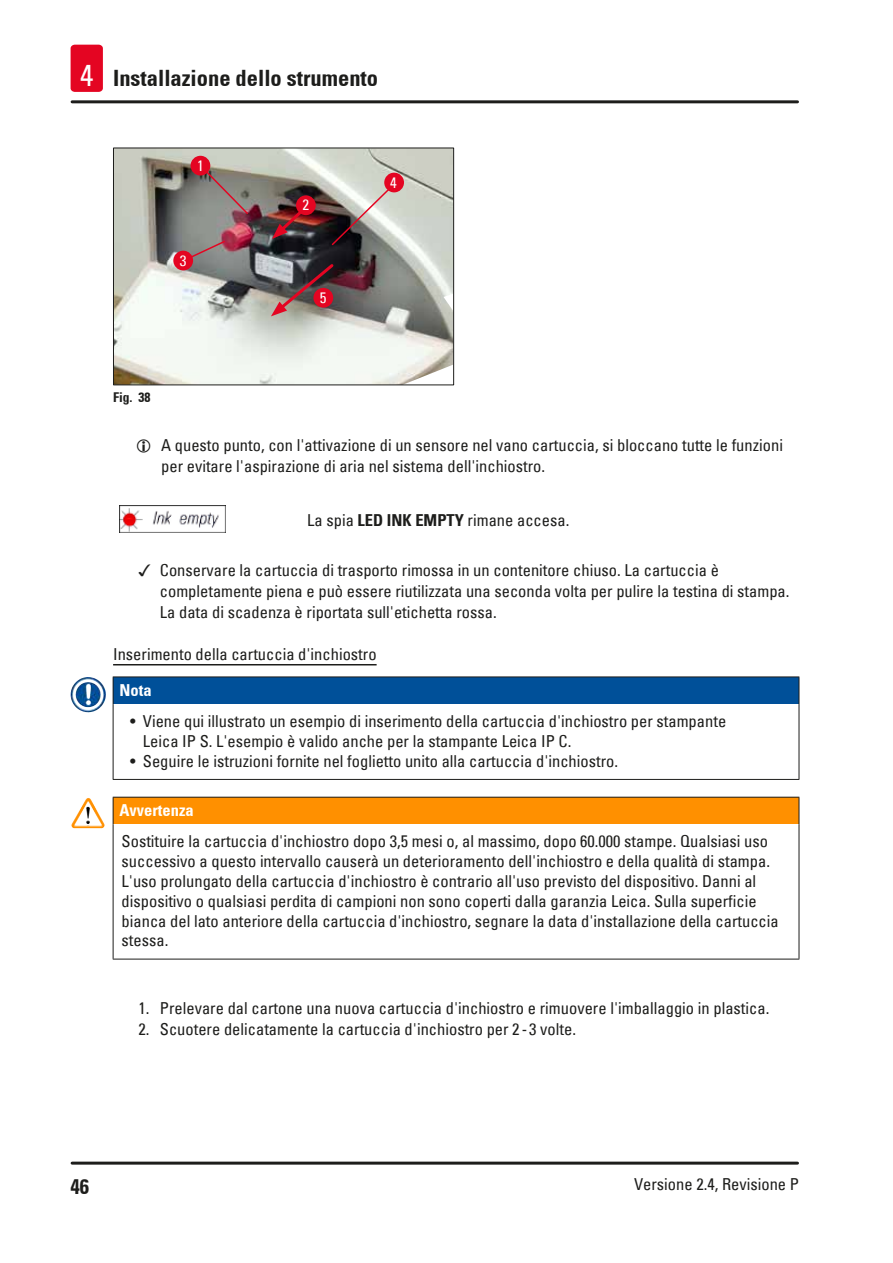
<style>
.page{position:relative;width:893px;height:1263px;background:#fff}
.page>*{position:absolute;margin:0;border:0;box-sizing:border-box;transform-origin:0 0}
.t1{font:700 condensed 22.5px "Univers";color:#1d1d1b}
.t2{font:700 condensed 21px "Univers";color:#1d1d1b}
.Source_of_danger{font:condensed 16.5px/19.8px "Univers";color:#1d1d1b}
.I_Topic{font:condensed 16.5px "Univers";color:#1d1d1b}
.Table_text{font:condensed 16.5px "Univers";color:#1d1d1b}
.Signalword__no_use_a{font:700 condensed 16.5px "Univers";color:#fff}
.t3{font:condensed 15px "Univers";color:#fff}
.t4{font:700 condensed 13.5px "Univers";color:#1d1d1b}
.s1{font-weight:400;font-size:30px;color:#fff}
.s2{font-weight:700}
</style>
<div class="page">
<hr style="left:72px;top:1161px;width:725px;height:3px;background:#1d1d1b">
<hr style="left:72px;top:100px;width:725px;height:3px;background:#1d1d1b">
<div style="left:71px;top:45px;width:32px;height:47px;background:#e40522;border-radius:4px"></div>
<hr style="left:113px;top:664px;width:264px;height:1px;background:#1d1d1b">
<img style="left:115px;top:150px;width:337px;height:233px">
<div style="left:191px;top:156px;width:19px;height:20px;background:#e40522;border-radius:50%"></div>
<div style="left:173px;top:251px;width:20px;height:19px;background:#e40522;border-radius:50%"></div>
<div style="left:296px;top:195px;width:20px;height:20px;background:#e40522;border-radius:50%"></div>
<svg style="left:189px;top:240px;width:37px;height:19px"></svg>
<svg style="left:205px;top:170px;width:44px;height:46px;background:#8c7f7b"></svg>
<svg style="left:330px;top:188px;width:60px;height:59px;background:#938d8a"></svg>
<svg style="left:272px;top:209px;width:32px;height:30px"></svg>
<svg style="left:271px;top:261px;width:65px;height:55px;background:#756162"></svg>
<div style="left:384px;top:173px;width:20px;height:19px;background:#e40522;border-radius:50%"></div>
<div style="left:313px;top:288px;width:20px;height:20px;background:#e40522;border-radius:50%"></div>
<div style="left:113px;top:148px;width:341px;height:237px;border:1px solid #1d1d1b"></div>
<img style="left:119px;top:505px;width:106px;height:28px">
<div style="left:113px;top:677px;width:686px;height:27px;background:#005099"></div>
<hr style="left:113px;top:676px;width:686px;height:1px;background:#1d1d1b">
<svg style="left:113px;top:677px;width:1px;height:27px"></svg>
<svg style="left:799px;top:677px;width:1px;height:27px"></svg>
<hr style="left:113px;top:704px;width:1px;height:75px;background:#1d1d1b">
<hr style="left:799px;top:704px;width:1px;height:75px;background:#1d1d1b">
<hr style="left:113px;top:779px;width:686px;height:1px;background:#1d1d1b">
<img style="left:71px;top:677px;width:26px;height:35px">
<div style="left:113px;top:797px;width:686px;height:27px;background:#ff9000"></div>
<hr style="left:113px;top:797px;width:686px;height:1px;background:#1d1d1b">
<svg style="left:113px;top:797px;width:1px;height:27px"></svg>
<svg style="left:799px;top:797px;width:1px;height:27px"></svg>
<hr style="left:113px;top:824px;width:1px;height:135px;background:#1d1d1b">
<hr style="left:799px;top:824px;width:1px;height:135px;background:#1d1d1b">
<hr style="left:113px;top:959px;width:686px;height:1px;background:#1d1d1b">
<img style="left:74px;top:798px;width:14px;height:23px">
<h1 class="t1" style="left:80px;top:65px;width:300px"><span class="s1">4</span> Installazione dello strumento</h1>
<p class="t3" style="left:197px;top:156px;width:8px">1</p>
<p class="t3" style="left:180px;top:251px;width:8px">3</p>
<p class="t4" style="left:113px;top:388px;width:39px">Fig. 38</p>
<p class="t3" style="left:303px;top:196px;width:8px">2</p>
<p class="t3" style="left:320px;top:288px;width:8px">5</p>
<p class="t3" style="left:390px;top:173px;width:8px">4</p>
<p class="Source_of_danger" style="left:161px;top:434px;width:623px;line-height:20.9px">A questo punto, con l'attivazione di un sensore nel vano cartuccia, si bloccano tutte le funzioni per evitare l'aspirazione di aria nel sistema dell'inchiostro.</p>
<p class="Table_text" style="left:307px;top:510px;width:264px">La spia <span class="s2">LED INK EMPTY</span> rimane accesa.</p>
<p class="Source_of_danger" style="left:160px;top:559px;width:631px;line-height:20.9px">Conservare la cartuccia di trasporto rimossa in un contenitore chiuso. La cartuccia è completamente piena e può essere riutilizzata una seconda volta per pulire la testina di stampa.<br>La data di scadenza è riportata sull'etichetta rossa.</p>
<p class="I_Topic" style="left:113px;top:643px;width:265px">Inserimento della cartuccia d'inchiostro</p>
<p class="Signalword__no_use_a" style="left:119px;top:680px;width:34px">Nota</p>
<p class="Source_of_danger" style="left:143px;top:711px;width:585px;text-indent:-13px">• Viene qui illustrato un esempio di inserimento della cartuccia d'inchiostro per stampante<br>Leica IP S. L'esempio è valido anche per la stampante Leica IP C.</p>
<p class="Source_of_danger" style="left:130px;top:750px;width:489px">• Seguire le istruzioni fornite nel foglietto unito alla cartuccia d'inchiostro.</p>
<p class="Signalword__no_use_a" style="left:119px;top:800px;width:76px">Avvertenza</p>
<p class="Source_of_danger" style="left:122px;top:831px;width:659px">Sostituire la cartuccia d'inchiostro dopo 3,5 mesi o, al massimo, dopo 60.000 stampe. Qualsiasi uso successivo a questo intervallo causerà un deterioramento dell'inchiostro e della qualità di stampa.<br>L'uso prolungato della cartuccia d'inchiostro è contrario all'uso previsto del dispositivo. Danni al dispositivo o qualsiasi perdita di campioni non sono coperti dalla garanzia Leica. Sulla superficie bianca del lato anteriore della cartuccia d'inchiostro, segnare la data d'installazione della cartuccia stessa.</p>
<p class="Source_of_danger" style="left:139px;top:998px;width:632px">1. Prelevare dal cartone una nuova cartuccia d'inchiostro e rimuovere l'imballaggio in plastica.</p>
<p class="Source_of_danger" style="left:139px;top:1019px;width:439px">2. Scuotere delicatamente la cartuccia d'inchiostro per 2 - 3 volte.</p>
<p class="t2" style="left:71px;top:1173px;width:20px">46</p>
<p class="Source_of_danger" style="left:634px;top:1173px;width:166px">Versione 2.4, Revisione P</p>
</div>
